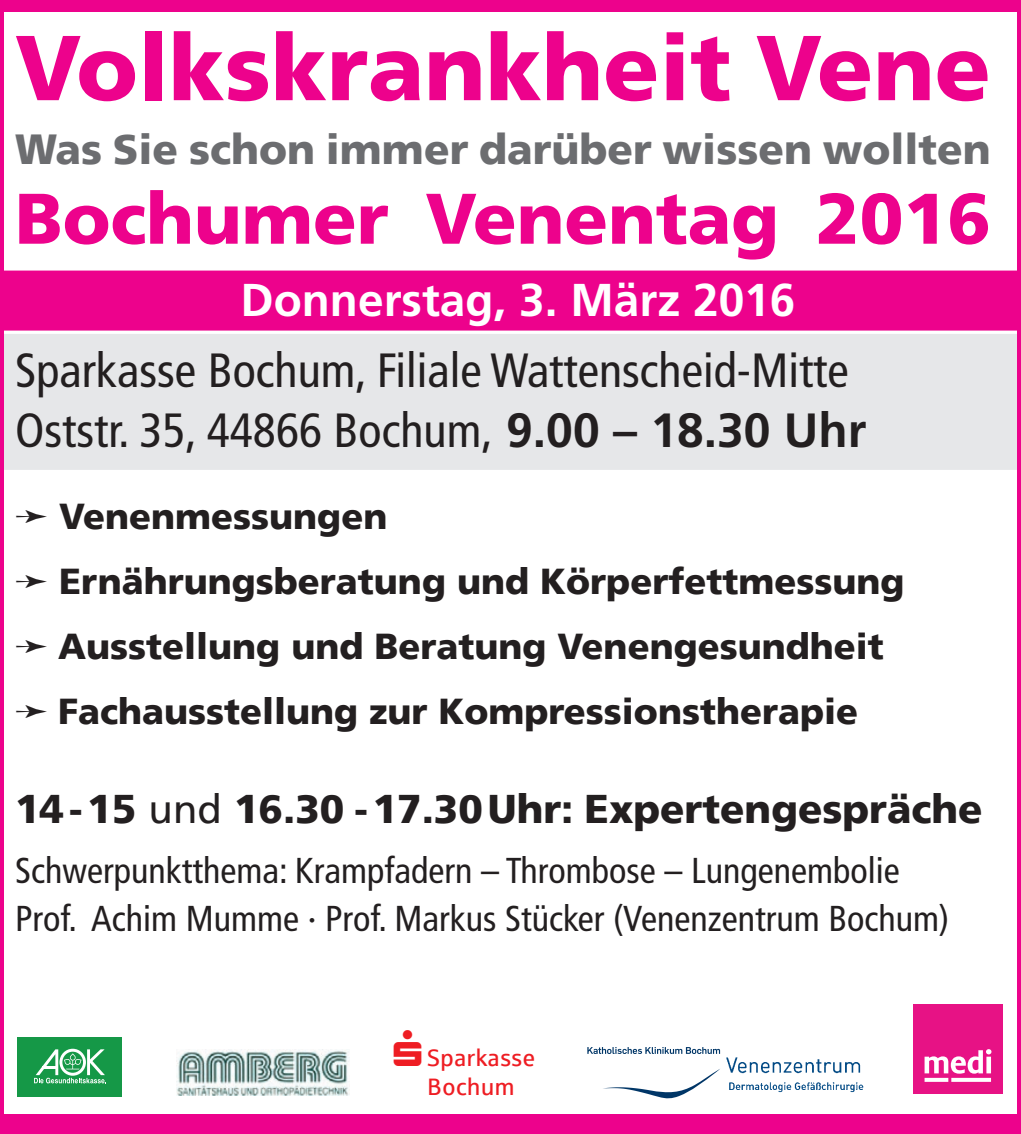
<style>
.page{position:relative;width:1021px;height:1134px;background:#fff}
.page>*{position:absolute;margin:0;border:0;box-sizing:border-box;transform-origin:0 0}
.t1{font:900 92px "Frutiger LT";color:#ed028c}
.t2{font:900 71.6px "Frutiger LT";color:#ed028c}
.t3{font:condensed 48px/60px "Frutiger LT";color:#231f20}
.t4{font:700 46px "Frutiger LT";color:#fff}
.t5{font:900 42px "Frutiger LT";color:#6c6d70}
.t6{font:900 40px "Frutiger LT";color:#231f20}
.t7{font:900 36px/65.2px "Frutiger LT";color:#231f20}
.t8{font:condensed 36px/48px "Frutiger LT";color:#231f20}
.t9{font:24px/28.4px "Sparkasse Rg";color:#ee1d23;text-align:center}
.s1{font-weight:700;font-stretch:normal}
.s2{font-weight:400}
</style>
<div class="page">
<div style="left:0;top:271px;width:1020px;height:60px;background:#ed028c"></div>
<div style="left:0;top:334px;width:1020px;height:136px;background:#e6e7e9"></div>
<div style="left:0;top:1114px;width:1020px;height:20px;background:#ed028c"></div>
<div style="left:0;top:0;width:1020px;height:11px;background:#ed028c"></div>
<div style="left:17px;top:1038px;width:105px;height:59px;background:#159847"></div>
<svg style="left:34px;top:1049px;width:72px;height:34px"></svg>
<img style="left:176px;top:1049px;width:174px;height:46px">
<div style="left:913px;top:1005px;width:89px;height:89px;background:#e71285"></div>
<svg style="left:924px;top:1049px;width:67px;height:33px"></svg>
<img style="left:726px;top:1057px;width:137px;height:36px">
<svg style="left:587px;top:1047px;width:133px;height:7px"></svg>
<svg style="left:603px;top:1069px;width:117px;height:30px"></svg>
<h1 class="t1" style="left:15px;top:12px;width:977px">Volkskrankheit Vene</h1>
<p class="t5" style="left:15px;top:123px;width:977px">Was Sie schon immer darüber wissen wollten</p>
<h2 class="t2" style="left:15px;top:175px;width:977px">Bochumer Venentag 2016</h2>
<p class="t4" style="left:240px;top:273px;width:556px">Donnerstag, 3. März 2016</p>
<h3 class="t3" style="left:15px;top:341px;width:853px">Sparkasse Bochum, Filiale Wattenscheid-Mitte<br>Oststr. 35, 44866 Bochum, <span class="s1">9.00 – 18.30 Uhr</span></h3>
<p class="t7" style="left:58px;top:484px;width:847px">Venenmessungen<br>Ernährungsberatung und Körperfettmessung Ausstellung und Beratung Venengesundheit Fachausstellung zur Kompressionstherapie</p>
<p class="t6" style="left:15px;top:785px;width:969px">14 - 15 <span class="s2">und</span> 16.30 - 17.30 Uhr: Expertengespräche</p>
<p class="t8" style="left:15px;top:846px;width:935px">Schwerpunktthema: Krampfadern – Thrombose – Lungenembolie<br>Prof. Achim Mumme · Prof. Markus Stücker (Venenzentrum Bochum)</p>
<p class="t9" style="left:393px;top:1043px;width:143px">▲ Sparkasse<br>Bochum</p>
</div>
